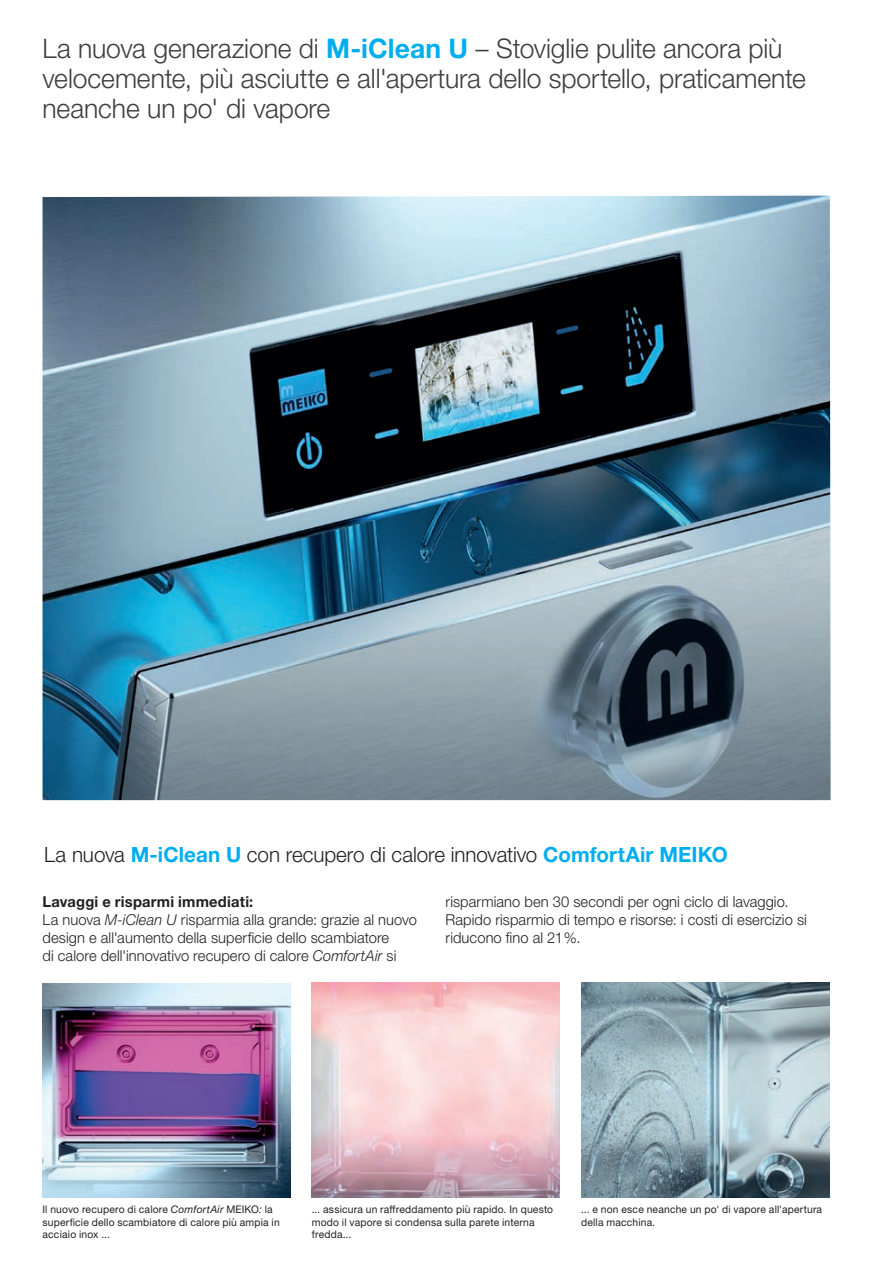
<style>
.page{position:relative;width:893px;height:1263px;background:#fff}
.page>*{position:absolute;margin:0;border:0;box-sizing:border-box;transform-origin:0 0}
.t1{font:300 27px/30px "Helvetica Neue LTW1 G";letter-spacing:-.005em;color:#3e3e3f}
.t2{font:300 21px "Helvetica Neue LTW1 G";letter-spacing:-.005em;color:#231f20}
.t3{font:300 15px/18px "Helvetica Neue LTW1 G";letter-spacing:.005em;color:#231f20}
.t4{font:10.5px/12.6px "Helvetica Neue LTW1 G";letter-spacing:.02em;color:#231f20}
.s1{font-weight:700;color:#00aeef}
.s2{font-weight:700}
.s3{font-style:italic}
</style>
<div class="page">
<img style="left:43px;top:196px;width:788px;height:604px">
<img style="left:43px;top:984px;width:248px;height:213px">
<img style="left:312px;top:982px;width:248px;height:215px">
<img style="left:581px;top:983px;width:248px;height:214px">
<h1 class="t1" style="left:43px;top:33px;width:765px">La nuova generazione di <span class="s1">M-iClean U</span> – Stoviglie pulite ancora più velocemente, più asciutte e all'apertura dello sportello, praticamente neanche un po' di vapore</h1>
<h2 class="t2" style="left:44px;top:842px;width:685px">La nuova <span class="s1">M-iClean U</span> con recupero di calore innovativo <span class="s1">ComfortAir MEIKO</span></h2>
<p class="t3" style="left:43px;top:892px;width:376px"><span class="s2">Lavaggi e risparmi immediati:<br></span>La nuova <span class="s3">M-iClean U</span> risparmia alla grande: grazie al nuovo design e all'aumento della superficie dello scambiatore<br>di calore dell'innovativo recupero di calore <span class="s3">ComfortAir</span> si</p>
<p class="t3" style="left:446px;top:892px;width:363px">risparmiano ben 30 secondi per ogni ciclo di lavaggio.<br>Rapido risparmio di tempo e risorse: i costi di esercizio si riducono fino al 21%.</p>
<p class="t4" style="left:43px;top:1203px;width:239px">Il nuovo recupero di calore <span class="s3">ComfortAir</span> MEIKO<span class="s3">:</span> la superficie dello scambiatore di calore più ampia in acciaio inox ...</p>
<p class="t4" style="left:312px;top:1203px;width:243px">... assicura un raffreddamento più rapido. In questo modo il vapore si condensa sulla parete interna fredda...</p>
<p class="t4" style="left:581px;top:1203px;width:243px">... e non esce neanche un po' di vapore all'apertura della macchina.</p>
</div>
